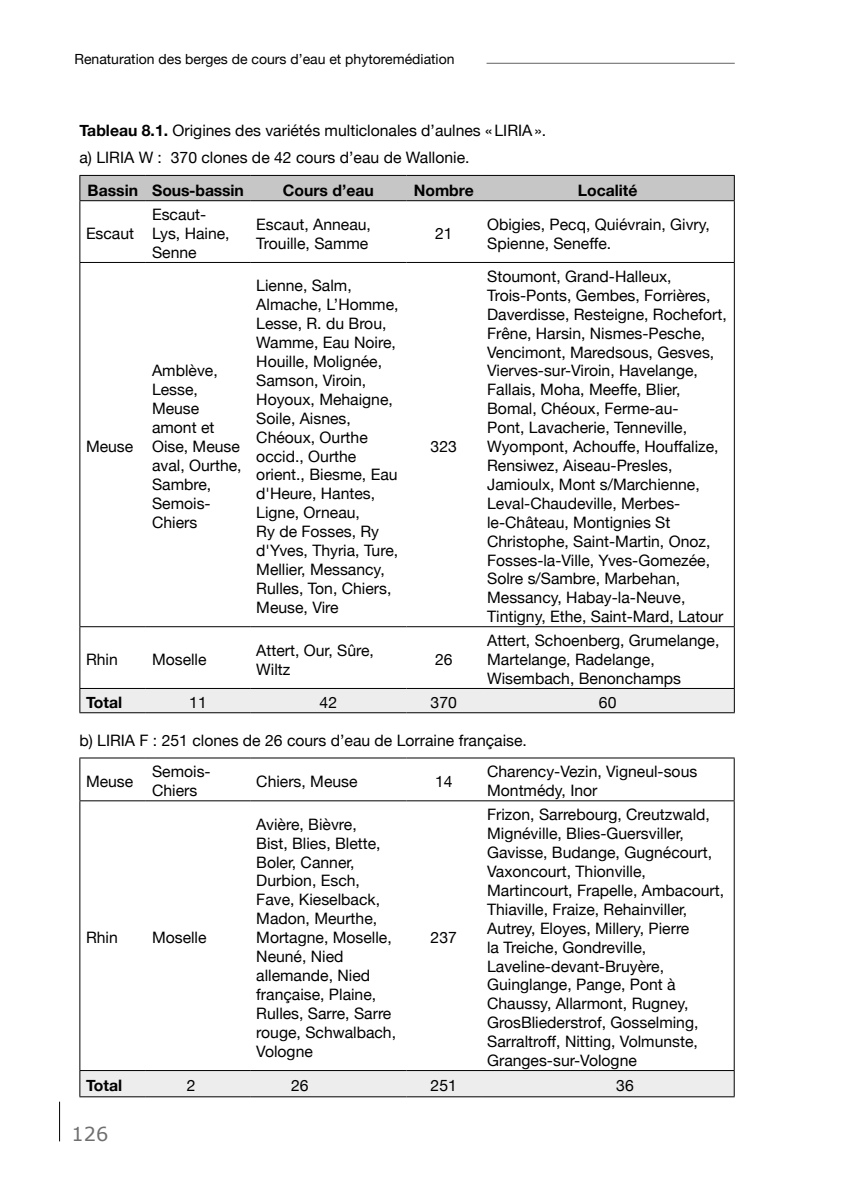
<style>
.page{position:relative;width:844px;height:1191px;background:#fff}
.page>*{position:absolute;margin:0;border:0;box-sizing:border-box;transform-origin:0 0}
.t1{font:19.25px "Verdana";color:#706f6f}
.t2{font:15.75px/18.9px "Helvetica Neue";color:#000}
.t3{font:700 15.75px "Helvetica Neue";color:#000}
.t4{font:14px "Helvetica Neue";color:#000}
.s1{font-weight:700}
</style>
<div class="page">
<hr style="left:486px;top:63px;width:248px;height:1px;background:#646363">
<hr style="left:59px;top:1101px;width:1px;height:40px;background:#000">
<hr style="left:79px;top:262px;width:67px;height:1px;background:#000">
<hr style="left:146px;top:262px;width:104px;height:1px;background:#000">
<hr style="left:250px;top:262px;width:156px;height:1px;background:#000">
<hr style="left:406px;top:262px;width:75px;height:1px;background:#000">
<hr style="left:481px;top:262px;width:253px;height:1px;background:#000">
<hr style="left:79px;top:626px;width:67px;height:1px;background:#000">
<hr style="left:146px;top:626px;width:104px;height:1px;background:#000">
<hr style="left:250px;top:626px;width:156px;height:1px;background:#000">
<hr style="left:406px;top:626px;width:75px;height:1px;background:#000">
<hr style="left:481px;top:626px;width:253px;height:1px;background:#000">
<svg style="left:79px;top:175px;width:655px;height:26px;background:#b8b8b8"></svg>
<hr style="left:79px;top:201px;width:1px;height:61px;background:#000">
<hr style="left:733px;top:201px;width:1px;height:61px;background:#000">
<hr style="left:79px;top:263px;width:1px;height:363px;background:#000">
<hr style="left:733px;top:263px;width:1px;height:363px;background:#000">
<hr style="left:79px;top:627px;width:1px;height:61px;background:#000">
<hr style="left:733px;top:627px;width:1px;height:61px;background:#000">
<div style="left:79px;top:688px;width:655px;height:24px;background:#ededed"></div>
<hr style="left:79px;top:712px;width:67px;height:1px;background:#000">
<hr style="left:146px;top:712px;width:104px;height:1px;background:#000">
<hr style="left:250px;top:712px;width:156px;height:1px;background:#000">
<hr style="left:406px;top:712px;width:75px;height:1px;background:#000">
<hr style="left:481px;top:712px;width:253px;height:1px;background:#000">
<hr style="left:79px;top:800px;width:67px;height:1px;background:#000">
<hr style="left:146px;top:800px;width:104px;height:1px;background:#000">
<hr style="left:250px;top:800px;width:156px;height:1px;background:#000">
<hr style="left:406px;top:800px;width:75px;height:1px;background:#000">
<hr style="left:481px;top:800px;width:253px;height:1px;background:#000">
<hr style="left:79px;top:757px;width:67px;height:1px;background:#000">
<hr style="left:79px;top:758px;width:1px;height:42px;background:#000">
<hr style="left:146px;top:757px;width:104px;height:1px;background:#000">
<hr style="left:250px;top:757px;width:156px;height:1px;background:#000">
<hr style="left:406px;top:757px;width:75px;height:1px;background:#000">
<hr style="left:481px;top:757px;width:253px;height:1px;background:#000">
<hr style="left:733px;top:758px;width:1px;height:42px;background:#000">
<hr style="left:79px;top:801px;width:1px;height:269px;background:#000">
<hr style="left:733px;top:801px;width:1px;height:269px;background:#000">
<svg style="left:79px;top:1070px;width:655px;height:26px;background:#e3e3e3"></svg>
<hr style="left:79px;top:1096px;width:67px;height:1px;background:#000">
<hr style="left:146px;top:1096px;width:104px;height:1px;background:#000">
<hr style="left:250px;top:1096px;width:156px;height:1px;background:#000">
<hr style="left:406px;top:1096px;width:75px;height:1px;background:#000">
<hr style="left:481px;top:1096px;width:253px;height:1px;background:#000">
<p class="t4" style="left:74px;top:51px;width:381px">Renaturation des berges de cours d’eau et phytoremédiation</p>
<p class="t2" style="left:79px;top:116px;width:468px;line-height:27.3px"><span class="s1">Tableau 8.1.</span> Origines des variétés multiclonales d’aulnes «LIRIA». a) LIRIA W : 370 clones de 42 cours d’eau de Wallonie.</p>
<p class="t3" style="left:88px;top:180px;width:158px">Bassin Sous-bassin</p>
<p class="t3" style="left:283px;top:180px;width:93px">Cours d’eau</p>
<p class="t3" style="left:413px;top:180px;width:62px">Nombre</p>
<p class="t3" style="left:577px;top:180px;width:61px">Localité</p>
<p class="t2" style="left:86px;top:224px;width:50px">Escaut</p>
<p class="t2" style="left:152px;top:205px;width:79px">Escaut-<br>Lys, Haine,<br>Senne</p>
<p class="t2" style="left:256px;top:214px;width:116px">Escaut, Anneau,<br>Trouille, Samme</p>
<p class="t2" style="left:435px;top:224px;width:19px">21</p>
<p class="t2" style="left:487px;top:214px;width:224px">Obigies, Pecq, Quiévrain, Givry,<br>Spienne, Seneffe.</p>
<p class="t2" style="left:86px;top:437px;width:49px">Meuse</p>
<p class="t2" style="left:152px;top:361px;width:91px">Amblève,<br>Lesse,<br>Meuse amont et<br>Oise, Meuse aval, Ourthe,<br>Sambre,<br>Semois-<br>Chiers</p>
<p class="t2" style="left:256px;top:276px;width:144px">Lienne, Salm,<br>Almache, L’Homme,<br>Lesse, R. du Brou,<br>Wamme, Eau Noire,<br>Houille, Molignée,<br>Samson, Viroin,<br>Hoyoux, Mehaigne,<br>Soile, Aisnes,<br>Chéoux, Ourthe occid., Ourthe orient., Biesme, Eau d'Heure, Hantes,<br>Ligne, Orneau,<br>Ry de Fosses, Ry d'Yves, Thyria, Ture,<br>Mellier, Messancy,<br>Rulles, Ton, Chiers,<br>Meuse, Vire</p>
<p class="t2" style="left:430px;top:437px;width:28px">323</p>
<p class="t2" style="left:86px;top:650px;width:33px">Rhin</p>
<p class="t2" style="left:152px;top:650px;width:56px">Moselle</p>
<p class="t2" style="left:256px;top:640px;width:119px">Attert, Our, Sûre,<br>Wiltz</p>
<p class="t2" style="left:435px;top:650px;width:19px">26</p>
<p class="t2" style="left:487px;top:267px;width:241px">Stoumont, Grand-Halleux,<br>Trois-Ponts, Gembes, Forrières,<br>Daverdisse, Resteigne, Rochefort,<br>Frêne, Harsin, Nismes-Pesche,<br>Vencimont, Maredsous, Gesves,<br>Vierves-sur-Viroin, Havelange,<br>Fallais, Moha, Meeffe, Blier,<br>Bomal, Chéoux, Ferme-au-<br>Pont, Lavacherie, Tenneville,<br>Wyompont, Achouffe, Houffalize,<br>Rensiwez, Aiseau-Presles,<br>Jamioulx, Mont s/Marchienne,<br>Leval-Chaudeville, Merbes&shy;le-Château, Montignies St<br>Christophe, Saint-Martin, Onoz,<br>Fosses-la-Ville, Yves-Gomezée,<br>Solre s/Sambre, Marbehan,<br>Messancy, Habay-la-Neuve,<br>Tintigny, Ethe, Saint-Mard, Latour</p>
<p class="t2" style="left:487px;top:631px;width:234px">Attert, Schoenberg, Grumelange,<br>Martelange, Radelange,<br>Wisembach, Benonchamps</p>
<p class="t3" style="left:86px;top:693px;width:38px">Total</p>
<p class="t2" style="left:189px;top:693px;width:19px">11</p>
<p class="t2" style="left:319px;top:693px;width:19px">42</p>
<p class="t2" style="left:430px;top:693px;width:28px">370</p>
<p class="t2" style="left:598px;top:693px;width:19px">60</p>
<p class="t2" style="left:79px;top:730px;width:449px">b) LIRIA F : 251 clones de 26 cours d’eau de Lorraine française.</p>
<p class="t2" style="left:86px;top:771px;width:49px">Meuse</p>
<p class="t2" style="left:152px;top:762px;width:60px">Semois-<br>Chiers</p>
<p class="t2" style="left:256px;top:771px;width:103px">Chiers, Meuse</p>
<p class="t2" style="left:435px;top:771px;width:19px">14</p>
<p class="t2" style="left:487px;top:762px;width:212px">Charency-Vezin, Vigneul-sous<br>Montmédy, Inor</p>
<p class="t2" style="left:86px;top:928px;width:33px">Rhin</p>
<p class="t2" style="left:152px;top:928px;width:56px">Moselle</p>
<p class="t2" style="left:256px;top:814px;width:141px">Avière, Bièvre,<br>Bist, Blies, Blette,<br>Boler, Canner,<br>Durbion, Esch,<br>Fave, Kieselback,<br>Madon, Meurthe,<br>Mortagne, Moselle,<br>Neuné, Nied allemande, Nied française, Plaine,<br>Rulles, Sarre, Sarre rouge, Schwalbach,<br>Vologne</p>
<p class="t2" style="left:430px;top:928px;width:28px">237</p>
<p class="t2" style="left:487px;top:805px;width:238px">Frizon, Sarrebourg, Creutzwald,<br>Mignéville, Blies-Guersviller,<br>Gavisse, Budange, Gugnécourt,<br>Vaxoncourt, Thionville,<br>Martincourt, Frapelle, Ambacourt,<br>Thiaville, Fraize, Rehainviller,<br>Autrey, Eloyes, Millery, Pierre<br>la Treiche, Gondreville,<br>Laveline-devant-Bruyère,<br>Guinglange, Pange, Pont à<br>Chaussy, Allarmont, Rugney,<br>GrosBliederstrof, Gosselming,<br>Sarraltroff, Nitting, Volmunste,<br>Granges-sur-Vologne</p>
<p class="t3" style="left:86px;top:1076px;width:38px">Total</p>
<p class="t2" style="left:187px;top:1076px;width:10px">2</p>
<p class="t2" style="left:291px;top:1076px;width:19px">26</p>
<p class="t2" style="left:430px;top:1076px;width:28px">251</p>
<p class="t2" style="left:616px;top:1076px;width:19px">36</p>
<p class="t1" style="left:72px;top:1122px;width:38px">126</p>
</div>
